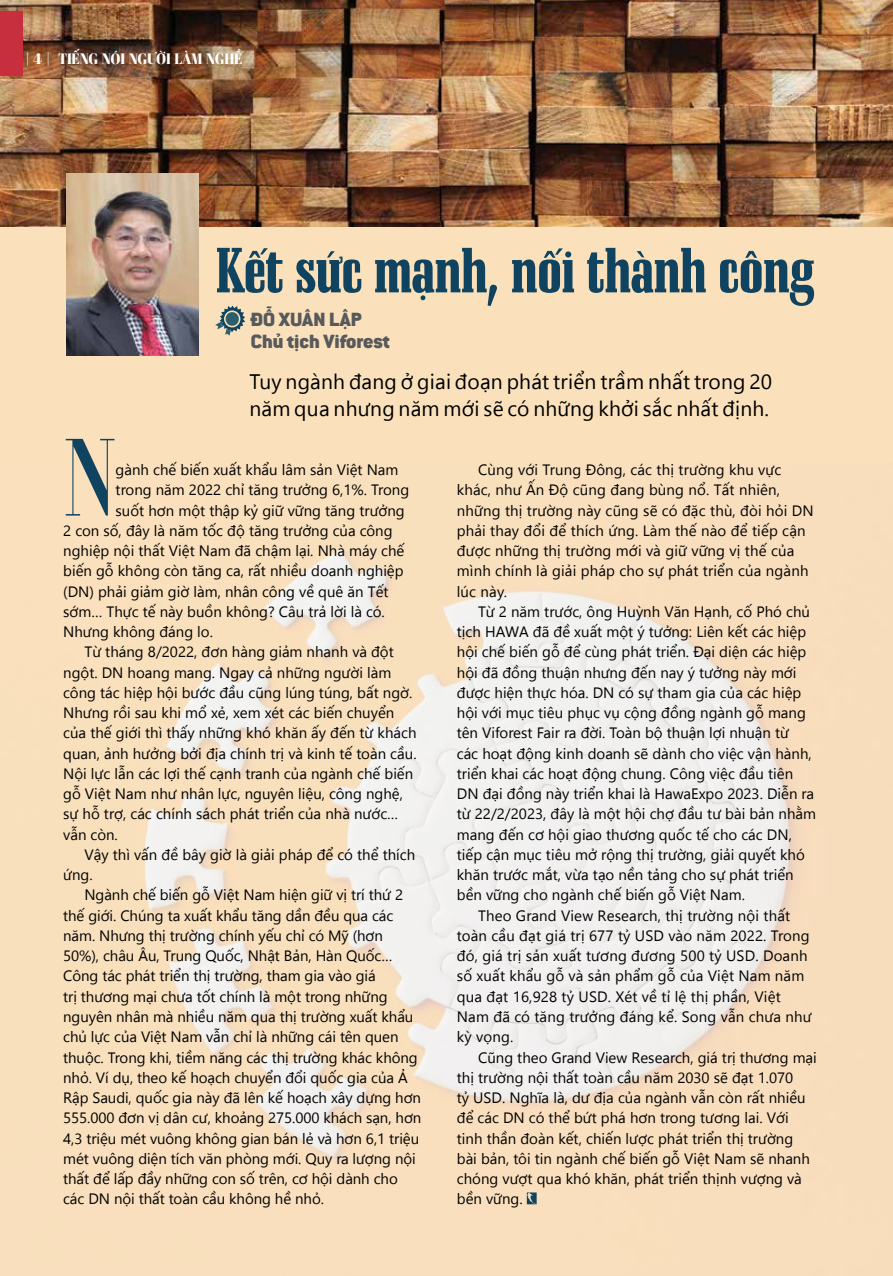
<style>
.page{position:relative;width:893px;height:1276px;background:#fff}
.page>*{position:absolute;margin:0;border:0;box-sizing:border-box;transform-origin:0 0}
.t1{font:108.15px "LCB Tina";color:#0f4360;scale:.67 1}
.t2{font:900 condensed 62.25px "LCB Doni";letter-spacing:-.02em;color:#0f4360}
.t3{font:21px/27px "SVN Segoe UI";letter-spacing:.01em;color:#000}
.t4{font:900 21px/22.5px "LCB Conduit";color:#58595b}
.t5{font:15px/20.2px "SVN Segoe UI";color:#000}
.t6{font:15px "SVN Abril Fatface";letter-spacing:-.02em;color:#fff;scale:.9 1}
</style>
<div class="page">
<div style="left:0;top:226px;width:893px;height:1050px;background:#f9e0bc"></div>
<img style="left:144px;top:549px;width:653px;height:656px">
<img style="left:0;top:0;width:893px;height:226px">
<div style="left:0;top:11px;width:22px;height:65px;background:#c82f3e"></div>
<svg style="left:527px;top:1191px;width:10px;height:13px"></svg>
<svg style="left:215px;top:306px;width:30px;height:30px"></svg>
<img style="left:66px;top:173px;width:133px;height:182px">
<p class="t6" style="left:25px;top:47px;width:243px">| 4 | TIẾNG NÓI NGƯỜI LÀM NGHỀ</p>
<h2 class="t2" style="left:215px;top:232px;width:601px">Kết sức mạnh, nối thành công</h2>
<h3 class="t4" style="left:251px;top:307px;width:141px">Đỗ Xuân Lập<br>Chủ tịch Viforest</h3>
<h3 class="t3" style="left:249px;top:367px;width:524px">Tuy ngành đang ở giai đoạn phát triển trầm nhất trong 20 năm qua nhưng năm mới sẽ có những khởi sắc nhất định.</h3>
<h1 class="t1" style="left:63px;top:415px;width:80px">N</h1>
<p class="t5" style="left:116px;top:458px;width:284px">gành chế biến xuất khẩu lâm sản Việt Nam</p>
<p class="t5" style="left:116px;top:479px;width:295px">trong năm 2022 chỉ tăng trưởng 6,1%. Trong</p>
<p class="t5" style="left:116px;top:499px;width:291px">suốt hơn một thập kỷ giữ vững tăng trưởng</p>
<p class="t5" style="left:63px;top:519px;width:331px">2 con số, đây là năm tốc độ tăng trưởng của công</p>
<p class="t5" style="left:63px;top:539px;width:343px">nghiệp nội thất Việt Nam đã chậm lại. Nhà máy chế</p>
<p class="t5" style="left:63px;top:560px;width:342px">biến gỗ không còn tăng ca, rất nhiều doanh nghiệp</p>
<p class="t5" style="left:63px;top:580px;width:327px">(DN) phải giảm giờ làm, nhân công về quê ăn Tết</p>
<p class="t5" style="left:63px;top:600px;width:323px">sớm… Thực tế này buồn không? Câu trả lời là có.</p>
<p class="t5" style="left:63px;top:620px;width:151px">Nhưng không đáng lo.</p>
<p class="t5" style="left:84px;top:641px;width:311px">Từ tháng 8/2022, đơn hàng giảm nhanh và đột</p>
<p class="t5" style="left:63px;top:661px;width:329px">ngột. DN hoang mang. Ngay cả những người làm</p>
<p class="t5" style="left:63px;top:681px;width:351px">công tác hiệp hội bước đầu cũng lúng túng, bất ngờ.</p>
<p class="t5" style="left:63px;top:701px;width:333px">Nhưng rồi sau khi mổ xẻ, xem xét các biến chuyển</p>
<p class="t5" style="left:63px;top:722px;width:355px">của thế giới thì thấy những khó khăn ấy đến từ khách</p>
<p class="t5" style="left:63px;top:742px;width:355px">quan, ảnh hưởng bởi địa chính trị và kinh tế toàn cầu.</p>
<p class="t5" style="left:63px;top:762px;width:352px">Nội lực lẫn các lợi thế cạnh tranh của ngành chế biến</p>
<p class="t5" style="left:63px;top:782px;width:341px">gỗ Việt Nam như nhân lực, nguyên liệu, công nghệ,</p>
<p class="t5" style="left:63px;top:803px;width:337px">sự hỗ trợ, các chính sách phát triển của nhà nước…</p>
<p class="t5" style="left:63px;top:823px;width:56px">vẫn còn.</p>
<p class="t5" style="left:84px;top:843px;width:332px">Vậy thì vấn đề bây giờ là giải pháp để có thể thích</p>
<p class="t5" style="left:63px;top:863px;width:31px">ứng.</p>
<p class="t5" style="left:84px;top:884px;width:320px">Ngành chế biến gỗ Việt Nam hiện giữ vị trí thứ 2</p>
<p class="t5" style="left:63px;top:904px;width:332px">thế giới. Chúng ta xuất khẩu tăng dần đều qua các</p>
<p class="t5" style="left:63px;top:924px;width:321px">năm. Nhưng thị trường chính yếu chỉ có Mỹ (hơn</p>
<p class="t5" style="left:63px;top:944px;width:331px">50%), châu Âu, Trung Quốc, Nhật Bản, Hàn Quốc…</p>
<p class="t5" style="left:63px;top:965px;width:314px">Công tác phát triển thị trường, tham gia vào giá</p>
<p class="t5" style="left:63px;top:985px;width:326px">trị thương mại chưa tốt chính là một trong những</p>
<p class="t5" style="left:63px;top:1005px;width:352px">nguyên nhân mà nhiều năm qua thị trường xuất khẩu</p>
<p class="t5" style="left:63px;top:1025px;width:337px">chủ lực của Việt Nam vẫn chỉ là những cái tên quen</p>
<p class="t5" style="left:63px;top:1046px;width:356px">thuộc. Trong khi, tiềm năng các thị trường khác không</p>
<p class="t5" style="left:63px;top:1066px;width:346px">nhỏ. Ví dụ, theo kế hoạch chuyển đổi quốc gia của Ả</p>
<p class="t5" style="left:63px;top:1086px;width:359px">Rập Saudi, quốc gia này đã lên kế hoạch xây dựng hơn</p>
<p class="t5" style="left:63px;top:1106px;width:360px">555.000 đơn vị dân cư, khoảng 275.000 khách sạn, hơn</p>
<p class="t5" style="left:63px;top:1127px;width:357px">4,3 triệu mét vuông không gian bán lẻ và hơn 6,1 triệu</p>
<p class="t5" style="left:63px;top:1147px;width:354px">mét vuông diện tích văn phòng mới. Quy ra lượng nội</p>
<p class="t5" style="left:63px;top:1167px;width:336px">thất để lấp đầy những con số trên, cơ hội dành cho</p>
<p class="t5" style="left:63px;top:1187px;width:262px">các DN nội thất toàn cầu không hề nhỏ.</p>
<p class="t5" style="left:457px;top:458px;width:358px;text-indent:21px">Cùng với Trung Đông, các thị trường khu vực khác, như Ấn Độ cũng đang bùng nổ. Tất nhiên, những thị trường này cũng sẽ có đặc thù, đòi hỏi DN phải thay đổi để thích ứng. Làm thế nào để tiếp cận được những thị trường mới và giữ vững vị thế của mình chính là giải pháp cho sự phát triển của ngành lúc này.</p>
<p class="t5" style="left:478px;top:600px;width:333px">Từ 2 năm trước, ông Huỳnh Văn Hạnh, cố Phó chủ</p>
<p class="t5" style="left:457px;top:620px;width:351px">tịch HAWA đã đề xuất một ý tưởng: Liên kết các hiệp</p>
<p class="t5" style="left:457px;top:641px;width:351px">hội chế biến gỗ để cùng phát triển. Đại diện các hiệp</p>
<p class="t5" style="left:457px;top:661px;width:341px">hội đã đồng thuận nhưng đến nay ý tưởng này mới</p>
<p class="t5" style="left:457px;top:681px;width:346px">được hiện thực hóa. DN có sự tham gia của các hiệp</p>
<p class="t5" style="left:457px;top:701px;width:351px">hội với mục tiêu phục vụ cộng đồng ngành gỗ mang</p>
<p class="t5" style="left:457px;top:722px;width:334px">tên Viforest Fair ra đời. Toàn bộ thuận lợi nhuận từ</p>
<p class="t5" style="left:457px;top:742px;width:356px">các hoạt động kinh doanh sẽ dành cho việc vận hành,</p>
<p class="t5" style="left:457px;top:762px;width:338px">triển khai các hoạt động chung. Công việc đầu tiên</p>
<p class="t5" style="left:457px;top:782px;width:359px">DN đại đồng này triển khai là HawaExpo 2023. Diễn ra</p>
<p class="t5" style="left:457px;top:803px;width:361px">từ 22/2/2023, đây là một hội chợ đầu tư bài bản nhằm</p>
<p class="t5" style="left:457px;top:823px;width:337px">mang đến cơ hội giao thương quốc tế cho các DN,</p>
<p class="t5" style="left:457px;top:843px;width:349px">tiếp cận mục tiêu mở rộng thị trường, giải quyết khó</p>
<p class="t5" style="left:457px;top:863px;width:338px">khăn trước mắt, vừa tạo nền tảng cho sự phát triển</p>
<p class="t5" style="left:457px;top:884px;width:290px">bền vững cho ngành chế biến gỗ Việt Nam.</p>
<p class="t5" style="left:478px;top:904px;width:314px">Theo Grand View Research, thị trường nội thất</p>
<p class="t5" style="left:457px;top:924px;width:354px">toàn cầu đạt giá trị 677 tỷ USD vào năm 2022. Trong</p>
<p class="t5" style="left:457px;top:944px;width:352px">đó, giá trị sản xuất tương đương 500 tỷ USD. Doanh</p>
<p class="t5" style="left:457px;top:965px;width:349px">số xuất khẩu gỗ và sản phẩm gỗ của Việt Nam năm</p>
<p class="t5" style="left:457px;top:985px;width:325px">qua đạt 16,928 tỷ USD. Xét về tỉ lệ thị phần, Việt</p>
<p class="t5" style="left:457px;top:1005px;width:356px">Nam đã có tăng trưởng đáng kể. Song vẫn chưa như</p>
<p class="t5" style="left:457px;top:1025px;width:58px">kỳ vọng.</p>
<p class="t5" style="left:478px;top:1046px;width:340px">Cũng theo Grand View Research, giá trị thương mại</p>
<p class="t5" style="left:457px;top:1066px;width:338px">thị trường nội thất toàn cầu năm 2030 sẽ đạt 1.070</p>
<p class="t5" style="left:457px;top:1086px;width:350px">tỷ USD. Nghĩa là, dư địa của ngành vẫn còn rất nhiều</p>
<p class="t5" style="left:457px;top:1106px;width:333px">để các DN có thể bứt phá hơn trong tương lai. Với</p>
<p class="t5" style="left:457px;top:1127px;width:338px">tinh thần đoàn kết, chiến lược phát triển thị trường</p>
<p class="t5" style="left:457px;top:1147px;width:355px">bài bản, tôi tin ngành chế biến gỗ Việt Nam sẽ nhanh</p>
<p class="t5" style="left:457px;top:1167px;width:346px">chóng vượt qua khó khăn, phát triển thịnh vượng và</p>
<p class="t5" style="left:457px;top:1187px;width:67px">bền vững.</p>
</div>
